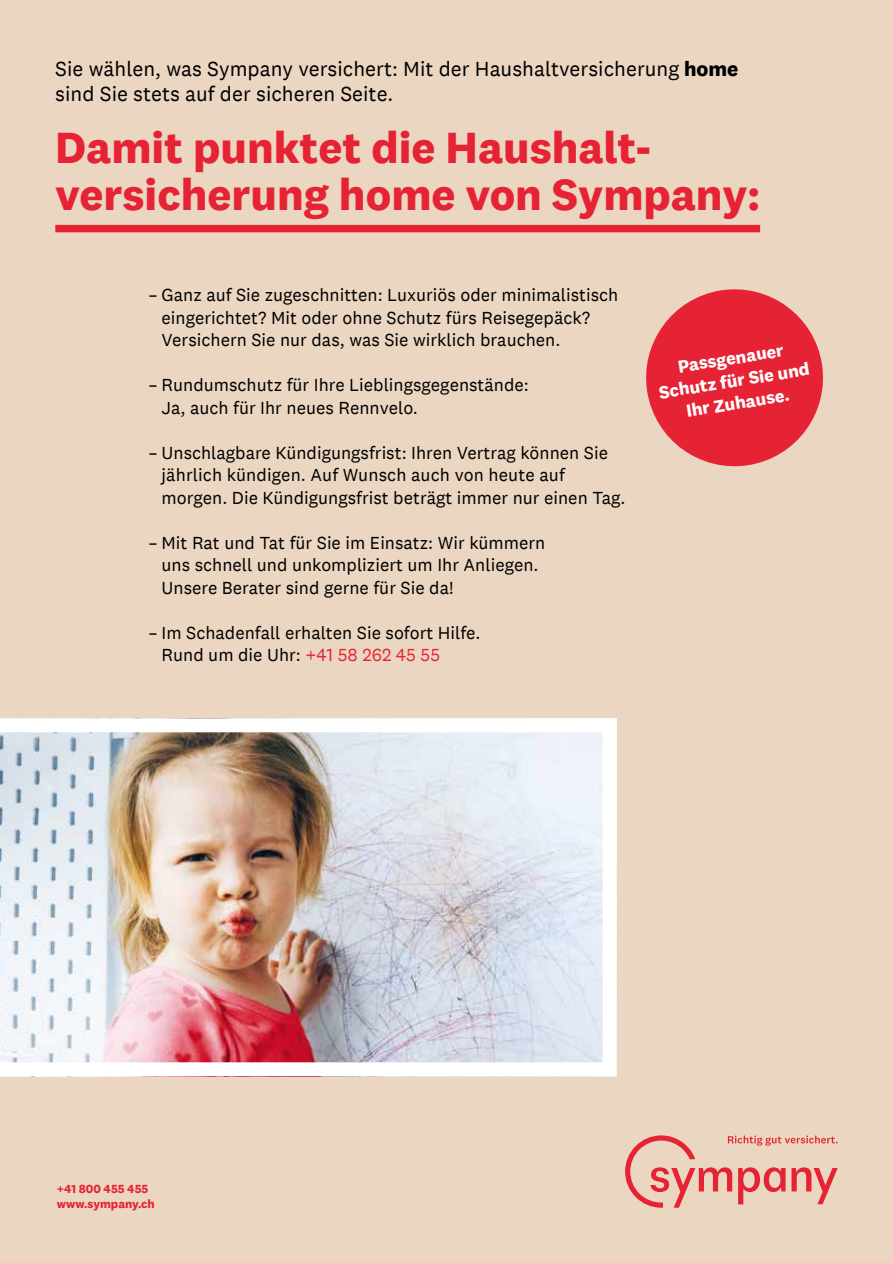
<style>
.page{position:relative;width:893px;height:1263px;background:#ebd7c1}
.page>*{position:absolute;margin:0;border:0;box-sizing:border-box;transform-origin:0 0}
.t1{font:700 45px/46.5px "National 2";color:#e62334}
.t2{font:21px/25.5px "National 2";color:#000}
.t3{font:18px/22.5px "National 2";color:#000}
.t4{font:700 18px/22.5px "National 2";color:#fff;text-align:center}
.t5{font:700 12.15px/15.1px "National 2";color:#e62334}
.s1{font-weight:700}
.s2{color:#e62334}
</style>
<div class="page">
<svg style="left:625px;top:1135px;width:213px;height:73px"></svg>
<img style="left:0;top:718px;width:617px;height:358px">
<svg style="left:646px;top:289px;width:177px;height:178px"></svg>
<div style="left:55px;top:225px;width:705px;height:7px;background:#e62334"></div>
<p class="t2" style="left:55px;top:56px;width:685px">Sie wählen, was Sympany versichert: Mit der Haushaltversicherung <span class="s1">home </span>sind Sie stets auf der sicheren Seite.</p>
<h1 class="t1" style="left:55px;top:124px;width:706px">Damit punktet die Haushalt&shy;versicherung home von Sympany:</h1>
<p class="t3" style="left:162px;top:284px;width:458px;text-indent:-13px">– Ganz auf Sie zugeschnitten: Luxuriös oder minimalistisch eingerichtet? Mit oder ohne Schutz fürs Reisegepäck?<br>Versichern Sie nur das, was Sie wirklich brauchen.</p>
<p class="t3" style="left:162px;top:374px;width:369px;text-indent:-13px">– Rundumschutz für Ihre Lieblingsgegenstände:<br>Ja, auch für Ihr neues Rennvelo.</p>
<p class="t3" style="left:162px;top:441px;width:465px;text-indent:-13px">– Unschlagbare Kündigungsfrist: Ihren Vertrag können Sie jährlich kündigen. Auf Wunsch auch von heute auf morgen. Die Kündigungsfrist beträgt immer nur einen Tag.</p>
<p class="t3" style="left:162px;top:531px;width:385px;text-indent:-13px">– Mit Rat und Tat für Sie im Einsatz: Wir kümmern uns schnell und unkompliziert um Ihr Anliegen.<br>Unsere Berater sind gerne für Sie da!</p>
<p class="t3" style="left:162px;top:621px;width:321px;text-indent:-13px">– Im Schadenfall erhalten Sie sofort Hilfe.<br>Rund um die Uhr: <span class="s2">+41 58 262 45 55</span></p>
<p class="t4" style="left:654px;top:359px;width:154px;rotate:-9deg">Passgenauer<br>Schutz für Sie und<br>Ihr Zuhause.</p>
<p class="t5" style="left:57px;top:1181px;width:99px">+41 800 455 455 www.sympany.ch</p>
</div>
